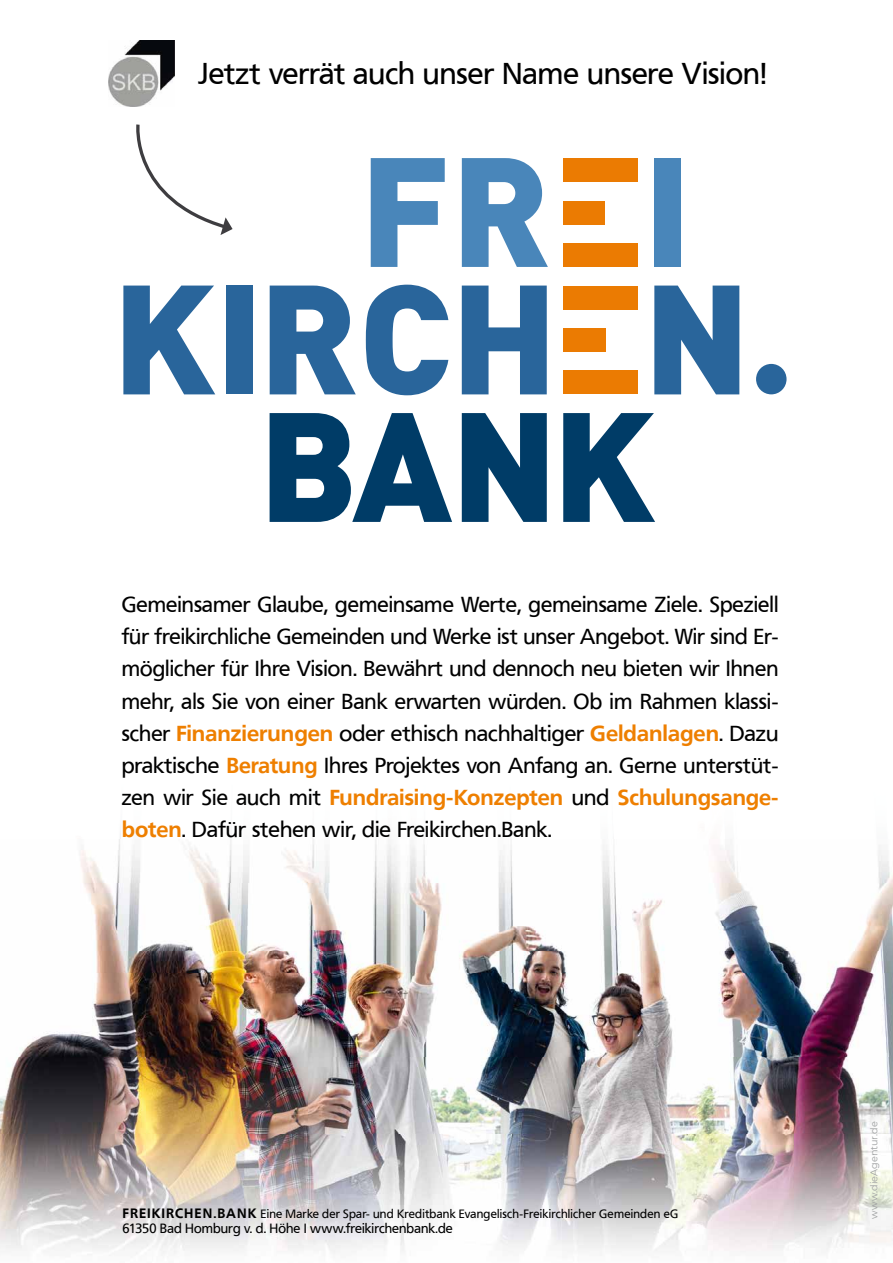
<style>
.page{position:relative;width:893px;height:1263px;background:#fff}
.page>*{position:absolute;margin:0;border:0;box-sizing:border-box;transform-origin:0 0}
.t1{font:30px "Frutiger VR";color:#000}
.t2{font:21.6px/32.2px "Frutiger VR";color:#000;text-align:justify}
.t3{font:13.35px "Frutiger VR";letter-spacing:.005em;color:#000}
.t4{font:12px "Frutiger VR";letter-spacing:.015em;color:#000}
.t5{font:9.75px "Montserrat";letter-spacing:.005em;color:#9c9e9f}
.s1{font-weight:700;color:#ee7f00}
.s2{font-weight:700;font-size:13.5px}
</style>
<div class="page">
<img style="left:0;top:831px;width:893px;height:425px">
<img style="left:108px;top:40px;width:67px;height:67px">
<svg style="left:371px;top:158px;width:74px;height:109px"></svg>
<svg style="left:462px;top:158px;width:86px;height:109px"></svg>
<div style="left:654px;top:158px;width:27px;height:109px;background:#4986ba"></div>
<svg style="left:123px;top:286px;width:92px;height:108px"></svg>
<div style="left:226px;top:286px;width:27px;height:108px;background:#29659b"></div>
<svg style="left:270px;top:286px;width:86px;height:108px"></svg>
<svg style="left:366px;top:285px;width:82px;height:110px"></svg>
<svg style="left:462px;top:286px;width:85px;height:108px"></svg>
<svg style="left:654px;top:286px;width:85px;height:108px"></svg>
<svg style="left:270px;top:413px;width:182px;height:109px"></svg>
<svg style="left:462px;top:413px;width:85px;height:109px"></svg>
<svg style="left:563px;top:413px;width:92px;height:109px"></svg>
<div style="left:563px;top:201px;width:42px;height:24px;background:#eb7b02"></div>
<div style="left:563px;top:158px;width:75px;height:24px;background:#eb7b02"></div>
<div style="left:563px;top:243px;width:75px;height:24px;background:#eb7b02"></div>
<div style="left:563px;top:328px;width:42px;height:24px;background:#eb7b02"></div>
<div style="left:563px;top:286px;width:75px;height:24px;background:#eb7b02"></div>
<div style="left:563px;top:370px;width:75px;height:24px;background:#eb7b02"></div>
<div style="left:756px;top:364px;width:30px;height:30px;background:#29659b;border-radius:50%"></div>
<svg style="left:136px;top:124px;width:97px;height:111px"></svg>
<h1 class="t1" style="left:198px;top:56px;width:570px">Jetzt verrät auch unser Name unsere Vision!</h1>
<p class="t2" style="left:122px;top:588px;width:658px">Gemeinsamer Glaube, gemeinsame Werte, gemeinsame Ziele. Speziell für freikirchliche Gemeinden und Werke ist unser Angebot. Wir sind Er&shy;möglicher für Ihre Vision. Bewährt und dennoch neu bieten wir Ihnen mehr, als Sie von einer Bank erwarten würden. Ob im Rahmen klassi&shy;scher <span class="s1">Finanzierungen</span> oder ethisch nachhaltiger <span class="s1">Geldanlagen</span>. Dazu praktische <span class="s1">Beratung</span> Ihres Projektes von Anfang an. Gerne unterstüt&shy;zen wir Sie auch mit <span class="s1">Fundraising-Konzepten</span> und <span class="s1">Schulungsange&shy;boten</span>. Dafür stehen wir, die Freikirchen.Bank.</p>
<p class="t4" style="left:123px;top:1206px;width:557px"><span class="s2">FREIKIRCHEN.BANK</span> Eine Marke der Spar- und Kreditbank Evangelisch-Freikirchlicher Gemeinden eG</p>
<p class="t3" style="left:123px;top:1220px;width:331px">61350 Bad Homburg v. d. Höhe I www.freikirchenbank.de</p>
<p class="t5" style="left:867px;top:1219px;width:99px;rotate:-90deg">www.dieAgentur.de</p>
</div>
